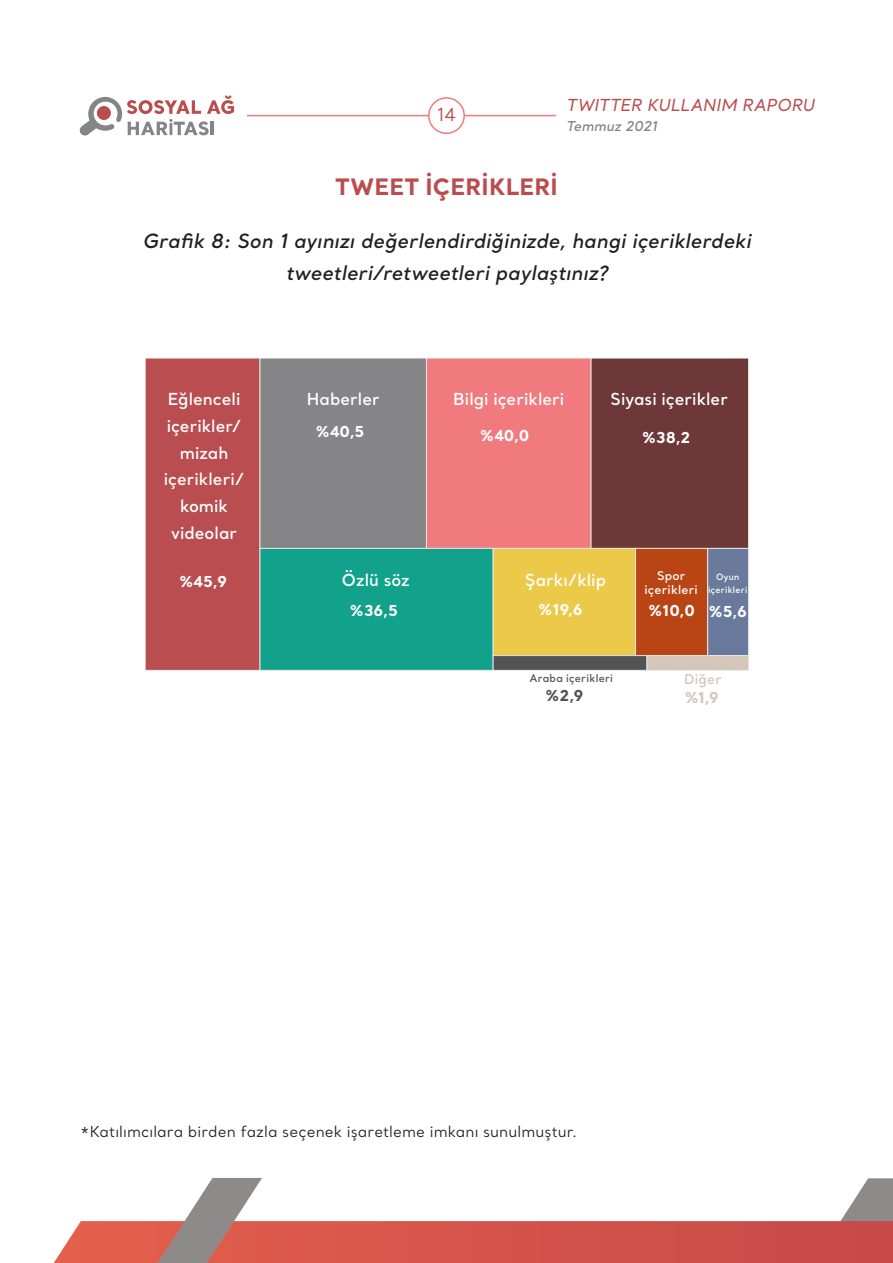
<style>
.page{position:relative;width:893px;height:1263px;background:#fff}
.page>*{position:absolute;margin:0;border:0;box-sizing:border-box;transform-origin:0 0}
.ANA_METIN{font:700 22.5px "Santral";letter-spacing:.01em;color:#ba4c4e}
.ANA_METIN-2{font:italic 600 19.5px "Santral";letter-spacing:.005em;color:#231f20}
.t1{font:18px "Santral";color:#ba4c4e}
.ANA_METIN-3{font:600 16.5px "Santral";letter-spacing:.005em;color:#fff}
.t2{font:italic 500 16.5px "Santral";color:#ba4c4e}
.ANA_METIN-4{font:15px "Santral";letter-spacing:.005em;color:#231f20}
.t3{font:700 15px "Santral";color:#fff}
.ANA_METIN-5{font:700 15px "Santral";color:#d4c6bb}
.t4{font:700 15px "Santral";color:#525355}
.t5{font:italic 600 13.5px "Santral";color:#848587}
.ANA_METIN-6{font:600 13.5px "Santral";letter-spacing:.015em;color:#d4c6bb}
.ANA_METIN-7{font:600 12px "Santral";letter-spacing:.02em;color:#fff}
.ANA_METIN-8{font:600 10.5px "Santral";letter-spacing:.025em;color:#525355}
.ANA_METIN-9{font:600 8.7px "Santral";letter-spacing:.03em;color:#fff}
</style>
<div class="page">
<hr style="left:247px;top:115px;width:309px;height:1px;background:#f37b7d">
<div style="left:429px;top:98px;width:35px;height:35px;background:#fff;border-radius:50%"></div>
<div style="left:428px;top:97px;width:37px;height:37px;border:2px solid #f37b7d;border-radius:50%"></div>
<svg style="left:79px;top:96px;width:155px;height:40px"></svg>
<svg style="left:54px;top:1178px;width:839px;height:85px"></svg>
<div style="left:146px;top:358px;width:114px;height:312px;background:#ba4d4f"></div>
<div style="left:146px;top:358px;width:114px;height:313px;border:1px solid #e6e6e6"></div>
<div style="left:260px;top:358px;width:166px;height:190px;background:#858587"></div>
<div style="left:260px;top:358px;width:167px;height:191px;border:1px solid #e6e6e6"></div>
<div style="left:426px;top:358px;width:165px;height:190px;background:#f07a7d"></div>
<div style="left:426px;top:358px;width:165px;height:191px;border:1px solid #e6e6e6"></div>
<div style="left:591px;top:358px;width:157px;height:190px;background:#6e3838"></div>
<div style="left:591px;top:358px;width:158px;height:191px;border:1px solid #e6e6e6"></div>
<div style="left:260px;top:548px;width:233px;height:122px;background:#12a18a"></div>
<div style="left:260px;top:548px;width:233px;height:123px;border:1px solid #e6e6e6"></div>
<div style="left:493px;top:548px;width:143px;height:108px;background:#edc94a"></div>
<div style="left:493px;top:548px;width:143px;height:108px;border:1px solid #e6e6e6"></div>
<div style="left:636px;top:548px;width:72px;height:108px;background:#ba4514"></div>
<div style="left:635px;top:548px;width:73px;height:108px;border:1px solid #e6e6e6"></div>
<div style="left:708px;top:548px;width:40px;height:108px;background:#697a9c"></div>
<div style="left:707px;top:548px;width:42px;height:108px;border:1px solid #e6e6e6"></div>
<div style="left:493px;top:656px;width:154px;height:14px;background:#525454"></div>
<div style="left:493px;top:655px;width:154px;height:16px;border:1px solid #e6e6e6"></div>
<div style="left:647px;top:656px;width:101px;height:14px;background:#d4c7ba"></div>
<div style="left:647px;top:655px;width:102px;height:16px;border:1px solid #e6e6e6"></div>
<p class="t1" style="left:437px;top:103px;width:20px">14</p>
<p class="t2" style="left:566px;top:94px;width:250px">TWITTER KULLANIM RAPORU</p>
<p class="t5" style="left:566px;top:117px;width:93px">Temmuz 2021</p>
<p class="ANA_METIN" style="left:336px;top:171px;width:224px">TWEET İÇERİKLERİ</p>
<p class="ANA_METIN-2" style="left:143px;top:228px;width:610px">Grafik 8: Son 1 ayınızı değerlendirdiğinizde, hangi içeriklerdeki</p>
<p class="ANA_METIN-2" style="left:286px;top:260px;width:324px">tweetleri/retweetleri paylaştınız?</p>
<p class="ANA_METIN-3" style="left:168px;top:388px;width:74px">Eğlenceli</p>
<p class="ANA_METIN-3" style="left:167px;top:415px;width:76px">içerikler/</p>
<p class="ANA_METIN-3" style="left:180px;top:442px;width:50px">mizah</p>
<p class="ANA_METIN-3" style="left:164px;top:468px;width:82px">içerikleri/</p>
<p class="ANA_METIN-3" style="left:180px;top:495px;width:49px">komik</p>
<p class="ANA_METIN-3" style="left:171px;top:522px;width:67px">videolar</p>
<p class="t3" style="left:179px;top:571px;width:49px">%45,9</p>
<p class="ANA_METIN-3" style="left:307px;top:388px;width:74px">Haberler</p>
<p class="ANA_METIN-3" style="left:453px;top:388px;width:113px">Bilgi içerikleri</p>
<p class="ANA_METIN-3" style="left:611px;top:388px;width:119px">Siyasi içerikler</p>
<p class="t3" style="left:316px;top:421px;width:50px">%40,5</p>
<p class="t3" style="left:480px;top:425px;width:51px">%40,0</p>
<p class="t3" style="left:642px;top:427px;width:50px">%38,2</p>
<p class="ANA_METIN-3" style="left:342px;top:569px;width:69px">Özlü söz</p>
<p class="ANA_METIN-3" style="left:525px;top:569px;width:82px">Şarkı/klip</p>
<p class="ANA_METIN-7" style="left:657px;top:568px;width:30px">Spor</p>
<p class="ANA_METIN-7" style="left:645px;top:582px;width:55px">içerikleri</p>
<p class="t3" style="left:350px;top:600px;width:50px">%36,5</p>
<p class="t3" style="left:538px;top:599px;width:46px">%19,6</p>
<p class="t3" style="left:648px;top:600px;width:48px">%10,0</p>
<p class="ANA_METIN-9" style="left:716px;top:571px;width:25px">Oyun</p>
<p class="ANA_METIN-9" style="left:708px;top:584px;width:41px">içerikleri</p>
<p class="t3" style="left:708px;top:601px;width:40px">%5,6</p>
<p class="ANA_METIN-8" style="left:529px;top:671px;width:85px">Araba içerikleri</p>
<p class="ANA_METIN-6" style="left:684px;top:670px;width:39px">Diğer</p>
<p class="ANA_METIN-5" style="left:685px;top:687px;width:36px">%1,9</p>
<p class="t4" style="left:545px;top:685px;width:40px">%2,9</p>
<p class="ANA_METIN-4" style="left:80px;top:1121px;width:499px">*Katılımcılara birden fazla seçenek işaretleme imkanı sunulmuştur.</p>
</div>
